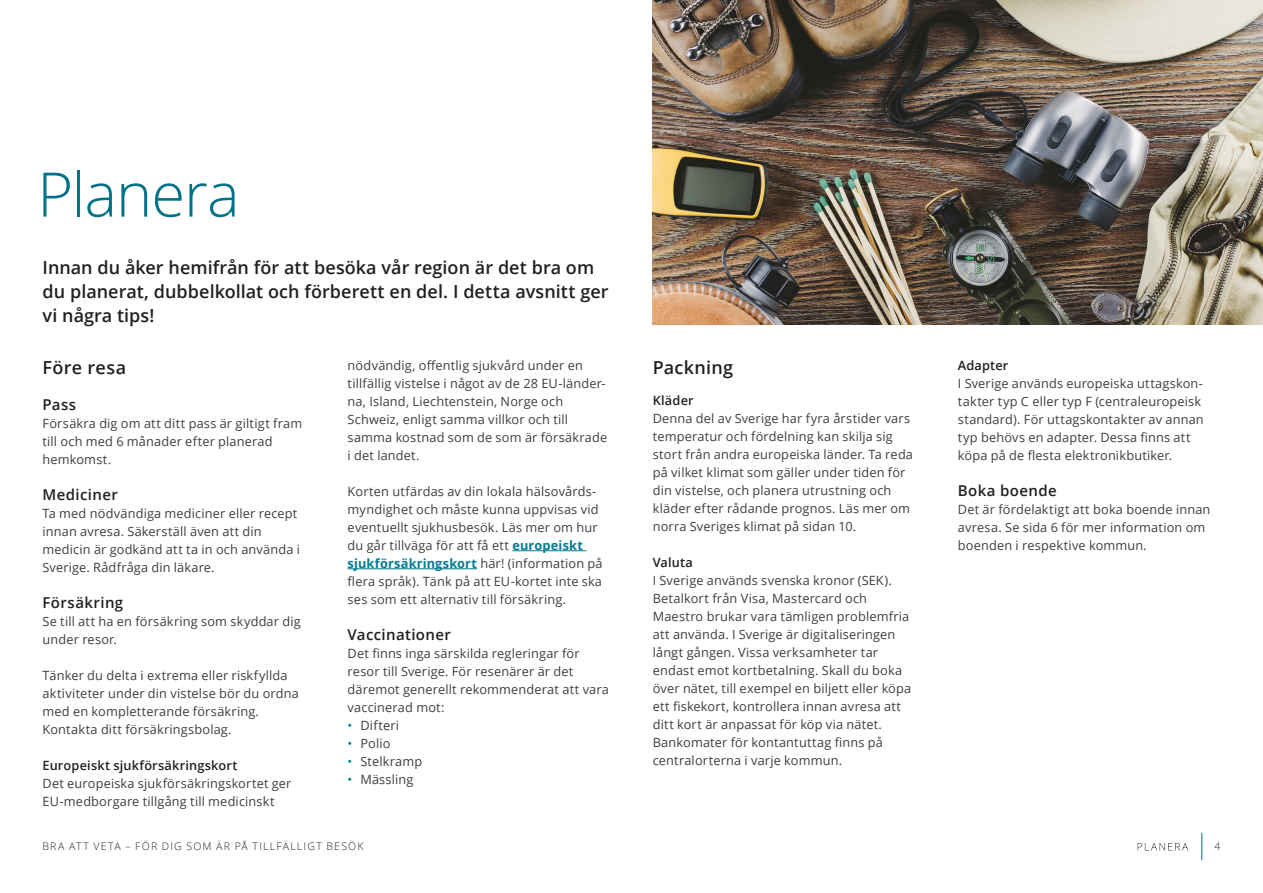
<style>
.page{position:relative;width:1263px;height:893px;background:#fff}
.page>*{position:absolute;margin:0;border:0;box-sizing:border-box;transform-origin:0 0}
.t1{font:300 61.5px "Open Sans";letter-spacing:-.02em;color:#007287}
.t2{font:600 18px/24px "Open Sans";letter-spacing:.005em;color:#231f20}
.t3{font:600 15px "Open Sans";letter-spacing:.025em;color:#231f20}
.t4{font:12.75px/18px "Open Sans";letter-spacing:.015em;color:#3e3e3f}
.t5{font:600 12.75px "Open Sans";letter-spacing:.015em;color:#231f20}
.t6{font:300 10.5px "Open Sans";letter-spacing:.115em;color:#231f20}
.s1{font-weight:700;color:#007c92}
.s2{color:#007c92}
.s3{font-style:italic}
</style>
<div class="page">
<svg style="left:1201px;top:833px;width:1px;height:27px"></svg>
<svg style="left:1138px;top:843px;width:50px;height:7px"></svg>
<img style="left:653px;top:0;width:610px;height:324px">
<hr style="left:512px;top:550px;width:74px;height:1px;background:#007c92">
<hr style="left:348px;top:568px;width:129px;height:1px;background:#007c92">
<h1 class="t1" style="left:37px;top:152px;width:204px">Planera</h1>
<h2 class="t2" style="left:43px;top:255px;width:568px">Innan du åker hemifrån för att besöka vår region är det bra om du planerat, dubbelkollat och förberett en del. I detta avsnitt ger vi några tips!</h2>
<h2 class="t2" style="left:43px;top:355px;width:85px">Före resa</h2>
<p class="t3" style="left:43px;top:394px;width:35px">Pass</p>
<p class="t4" style="left:43px;top:414px;width:261px">Försäkra dig om att ditt pass är giltigt fram till och med 6 månader efter planerad hemkomst.</p>
<p class="t3" style="left:43px;top:484px;width:77px">Mediciner</p>
<p class="t4" style="left:43px;top:504px;width:259px">Ta med nödvändiga mediciner eller recept innan avresa. Säkerställ även att din medicin är godkänd att ta in och använda i Sverige. Rådfråga din läkare.</p>
<p class="t3" style="left:43px;top:592px;width:82px">Försäkring</p>
<p class="t4" style="left:43px;top:612px;width:260px">Se till att ha en försäkring som skyddar dig under resor.</p>
<p class="t4" style="left:43px;top:666px;width:258px">Tänker du delta i extrema eller riskfyllda aktiviteter under din vistelse bör du ordna med en kompletterande försäkring.<br>Kontakta ditt försäkringsbolag.</p>
<p class="t5" style="left:43px;top:756px;width:196px">Europeiskt sjukförsäkringskort</p>
<p class="t4" style="left:43px;top:774px;width:250px">Det europeiska sjukförsäkringskortet ger<br>EU-medborgare tillgång till medicinskt</p>
<p class="t4" style="left:348px;top:356px;width:261px">nödvändig, offentlig sjukvård under en tillfällig vistelse i något av de 28 EU-länder&shy;na, Island, Liechtenstein, Norge och Schweiz, enligt samma villkor och till samma kostnad som de som är försäkrade i det landet.</p>
<p class="t4" style="left:348px;top:482px;width:256px">Korten utfärdas av din lokala hälsovårds&shy;myndighet och måste kunna uppvisas vid eventuellt sjukhusbesök. Läs mer om hur du går tillväga för att få ett <span class="s1">europeiskt sjukförsäkringskort</span> här! (information på flera språk). Tänk på att EU-kortet inte ska ses som ett alternativ till försäkring.</p>
<p class="t3" style="left:348px;top:624px;width:105px">Vaccinationer</p>
<p class="t4" style="left:348px;top:644px;width:263px">Det finns inga särskilda regleringar för resor till Sverige. För resenärer är det däremot generellt rekommenderat att vara vaccinerad mot:</p>
<p class="t4" style="left:348px;top:716px;width:53px"><span class="s2">•</span> Difteri</p>
<p class="t4" style="left:348px;top:734px;width:44px"><span class="s2">•</span> Polio</p>
<p class="t4" style="left:348px;top:752px;width:76px"><span class="s2">•</span> Stelkramp</p>
<p class="t4" style="left:348px;top:770px;width:67px"><span class="s2">•</span> Mässling</p>
<h2 class="t2" style="left:653px;top:355px;width:82px">Packning</h2>
<p class="t5" style="left:653px;top:392px;width:42px">Kläder</p>
<p class="t4" style="left:653px;top:409px;width:262px">Denna del av Sverige har fyra årstider vars temperatur och fördelning kan skilja sig stort från andra europeiska länder. Ta reda på vilket klimat som gäller under tiden för din vistelse, och planera utrustning och kläder efter rådande prognos. Läs mer om norra Sveriges klimat på sidan 10.</p>
<p class="t5" style="left:653px;top:554px;width:42px">Valuta</p>
<p class="t4" style="left:653px;top:571px;width:260px">I Sverige används svenska kronor (SEK).<br>Betalkort från Visa, Mastercard och Maestro brukar vara tämligen problemfria att använda. I Sverige är digitaliseringen långt gången. Vissa verksamheter tar endast emot kortbetalning. Skall du boka över nätet, till exempel en biljett eller köpa ett fiskekort, kontrollera innan avresa att ditt kort är anpassat för köp via nätet.<br>Bankomater för kontantuttag finns på centralorterna i varje kommun.</p>
<p class="t5" style="left:958px;top:356px;width:52px">Adapter</p>
<p class="t4" style="left:958px;top:374px;width:247px">I Sverige används europeiska uttagskon&shy;takter typ C eller typ F (centraleuropeisk standard). För uttagskontakter av annan typ behövs en adapter. Dessa finns att köpa på de flesta elektronikbutiker.</p>
<p class="t3" style="left:958px;top:480px;width:100px">Boka boende</p>
<p class="t4" style="left:958px;top:500px;width:254px">Det är fördelaktigt att boka boende innan avresa. Se sida 6 för mer information om boenden i respektive kommun<span class="s3">.</span></p>
<p class="t6" style="left:43px;top:839px;width:323px">BRA ATT VETA – FÖR DIG SOM ÄR PÅ TILLFÄLLIGT BESÖK</p>
<p class="t6" style="left:1214px;top:839px;width:7px">4</p>
</div>
